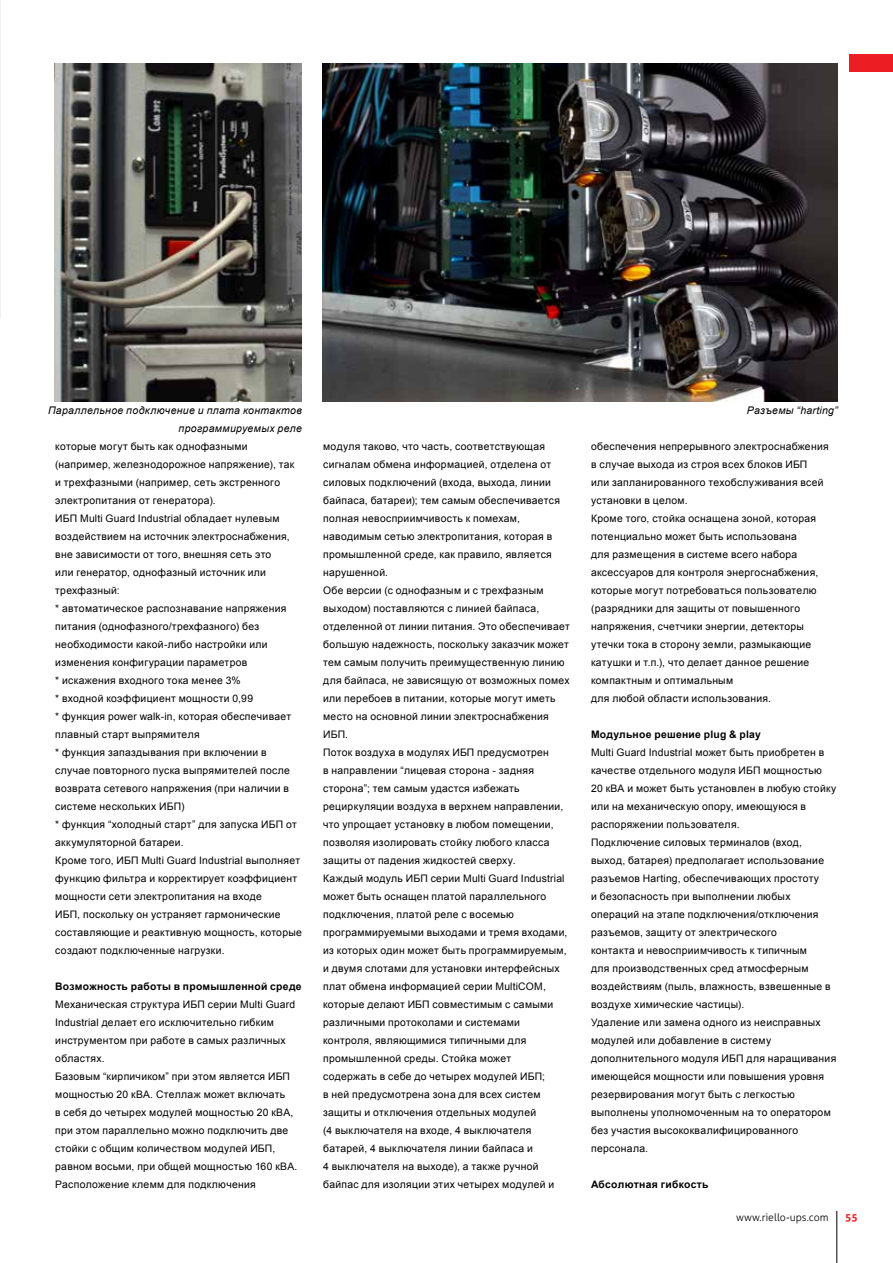
<style>
.page{position:relative;width:893px;height:1263px;background:#fff}
.page>*{position:absolute;margin:0;border:0;box-sizing:border-box;transform-origin:0 0}
.t1{font:italic 10.5px/18px "Arial";letter-spacing:.03em;color:#000;text-align:right}
.t2{font:300 10.5px "Aller";color:#000}
.t3{font:700 10.5px "Aller";color:#ed1d24}
.t4{font:10.35px/18px "Arial";letter-spacing:.03em;color:#000}
.t5{font:700 10.35px "Arial";letter-spacing:.025em;color:#000}
</style>
<div class="page">
<img style="left:323px;top:64px;width:515px;height:337px">
<img style="left:55px;top:64px;width:247px;height:337px">
<div style="left:849px;top:54px;width:44px;height:17px;background:#ed1d24"></div>
<hr style="left:837px;top:1211px;width:1px;height:52px;background:#000">
<p class="t1" style="left:48px;top:401px;width:255px">Параллельное подключение и плата контактов программируемых реле</p>
<p class="t1" style="left:747px;top:401px;width:92px">Разъемы “harting”</p>
<p class="t4" style="left:55px;top:437px;width:248px">которые могут быть как однофазными (например, железнодорожное напряжение), так и трехфазными (например, сеть экстренного электропитания от генератора).<br>ИБП Multi Guard Industrial обладает нулевым воздействием на источник электроснабжения, вне зависимости от того, внешняя сеть это<br>или генератор, однофазный источник или трехфазный:<br>* автоматическое распознавание напряжения питания (однофазного/трехфазного) без необходимости какой-либо настройки или изменения конфигурации параметров<br>* искажения входного тока менее 3%<br>* входной коэффициент мощности 0,99<br>* функция power walk-in, которая обеспечивает плавный старт выпрямителя<br>* функция запаздывания при включении в случае повторного пуска выпрямителей после возврата сетевого напряжения (при наличии в системе нескольких ИБП)<br>* функция “холодный старт” для запуска ИБП от аккумуляторной батареи.<br>Кроме того, ИБП Multi Guard Industrial выполняет функцию фильтра и корректирует коэффициент мощности сети электропитания на входе<br>ИБП, поскольку он устраняет гармонические составляющие и реактивную мощность, которые создают подключенные нагрузки.</p>
<p class="t5" style="left:55px;top:979px;width:248px">Возможность работы в промышленной среде</p>
<p class="t4" style="left:55px;top:995px;width:244px">Механическая структура ИБП серии Multi Guard Industrial делает его исключительно гибким инструментом при работе в самых различных областях.<br>Базовым “кирпичиком” при этом является ИБП мощностью 20 кВА. Стеллаж может включать<br>в себя до четырех модулей мощностью 20 кВА, при этом параллельно можно подключить две стойки с общим количеством модулей ИБП, равном восьми, при общей мощностью 160 кВА.<br>Расположение клемм для подключения</p>
<p class="t4" style="left:323px;top:437px;width:248px">модуля таково, что часть, соответствующая сигналам обмена информацией, отделена от силовых подключений (входа, выхода, линии байпаса, батареи); тем самым обеспечивается полная невосприимчивость к помехам, наводимым сетью электропитания, которая в промышленной среде, как правило, является нарушенной.<br>Обе версии (с однофазным и с трехфазным выходом) поставляются с линией байпаса, отделенной от линии питания. Это обеспечивает большую надежность, поскольку заказчик может тем самым получить преимущественную линию для байпаса, не зависящую от возможных помех или перебоев в питании, которые могут иметь место на основной линии электроснабжения ИБП.<br>Поток воздуха в модулях ИБП предусмотрен<br>в направлении “лицевая сторона - задняя сторона”; тем самым удастся избежать рециркуляции воздуха в верхнем направлении, что упрощает установку в любом помещении, позволяя изолировать стойку любого класса защиты от падения жидкостей сверху.<br>Каждый модуль ИБП серии Multi Guard Industrial может быть оснащен платой параллельного подключения, платой реле с восемью программируемыми выходами и тремя входами, из которых один может быть программируемым, и двумя слотами для установки интерфейсных плат обмена информацией серии MultiCOM, которые делают ИБП совместимым с самыми различными протоколами и системами контроля, являющимися типичными для промышленной среды. Стойка может<br>содержать в себе до четырех модулей ИБП;<br>в ней предусмотрена зона для всех систем защиты и отключения отдельных модулей<br>(4 выключателя на входе, 4 выключателя батарей, 4 выключателя линии байпаса и<br>4 выключателя на выходе), а также ручной байпас для изоляции этих четырех модулей и</p>
<p class="t4" style="left:591px;top:437px;width:239px">обеспечения непрерывного электроснабжения в случае выхода из строя всех блоков ИБП<br>или запланированного техобслуживания всей установки в целом.<br>Кроме того, стойка оснащена зоной, которая потенциально может быть использована<br>для размещения в системе всего набора аксессуаров для контроля энергоснабжения, которые могут потребоваться пользователю (разрядники для защиты от повышенного напряжения, счетчики энергии, детекторы утечки тока в сторону земли, размыкающие катушки и т.п.), что делает данное решение компактным и оптимальным<br>для любой области использования.</p>
<p class="t5" style="left:591px;top:727px;width:171px">Модульное решение plug &amp; play</p>
<p class="t4" style="left:591px;top:743px;width:247px">Multi Guard Industrial может быть приобретен в качестве отдельного модуля ИБП мощностью<br>20 кВА и может быть установлен в любую стойку или на механическую опору, имеющуюся в распоряжении пользователя.<br>Подключение силовых терминалов (вход, выход, батарея) предполагает использование разъемов Harting, обеспечивающих простоту<br>и безопасность при выполнении любых операций на этапе подключения/отключения разъемов, защиту от электрического<br>контакта и невосприимчивость к типичным<br>для производственных сред атмосферным воздействиям (пыль, влажность, взвешенные в воздухе химические частицы).<br>Удаление или замена одного из неисправных модулей или добавление в систему дополнительного модуля ИБП для наращивания имеющейся мощности или повышения уровня резервирования могут быть с легкостью выполнены уполномоченным на то оператором без участия высококвалифицированного персонала.</p>
<p class="t5" style="left:591px;top:1177px;width:119px">Абсолютная гибкость</p>
<p class="t2" style="left:736px;top:1211px;width:94px">www.riello-ups.com</p>
<p class="t3" style="left:845px;top:1211px;width:14px">55</p>
</div>
